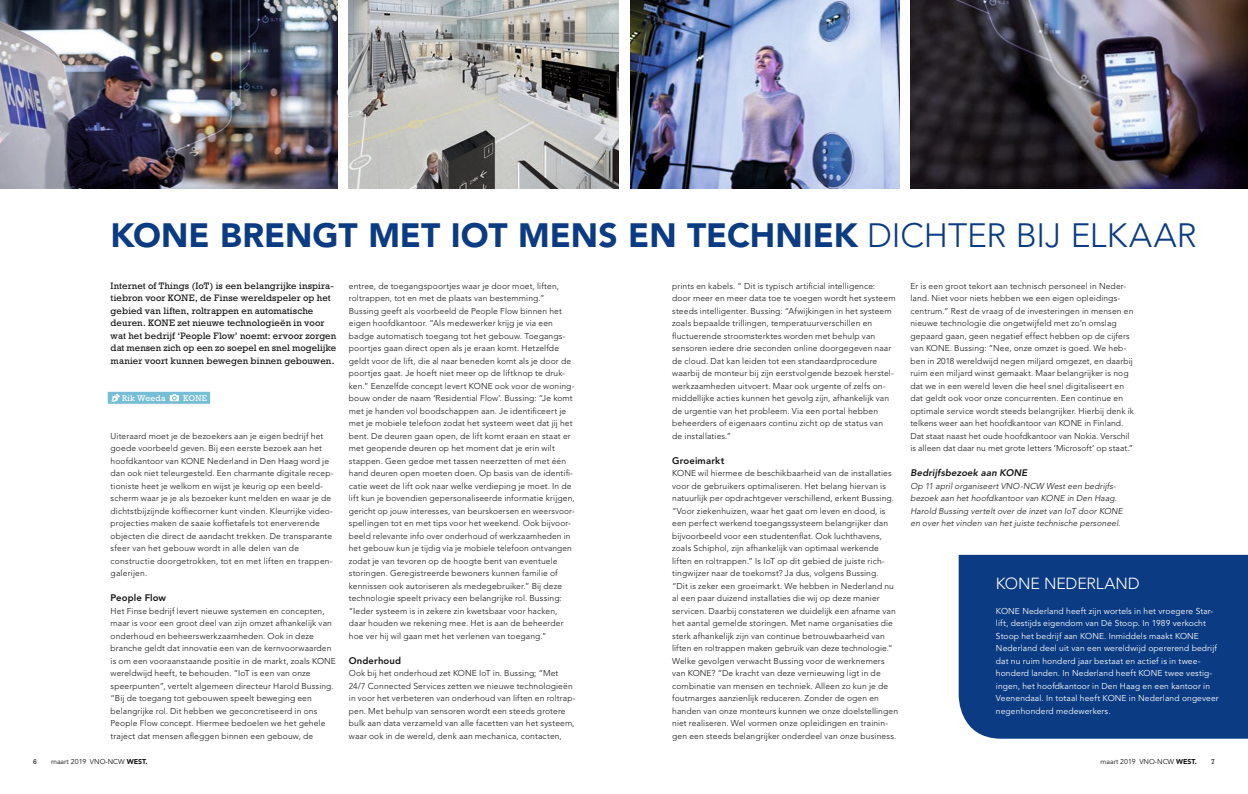
<style>
.page{position:relative;width:1248px;height:794px;background:#fff}
.page>*{position:absolute;margin:0;border:0;box-sizing:border-box;transform-origin:0 0}
.t1{font:900 33.5px "Avenir LT Std";color:#0a3b83}
.t2{font:300 16px "Avenir LT Std";letter-spacing:-.01em;color:#fff}
.t3{font:9.5px/12.5px "Rockwell Std";letter-spacing:.01em;color:#131413}
.t4{font:800 9.5px "Avenir LT Std";letter-spacing:.015em;color:#131413}
.t5{font:italic 800 9.5px "Avenir LT Std";letter-spacing:.01em;color:#131413}
.t6{font:300 8.5px/12.5px "Avenir LT Std";letter-spacing:.015em;color:#131413}
.t7{font:8.5px/12.5px "Avenir LT Std";letter-spacing:.015em;color:#fff}
.t8{font:italic 300 8.5px/12.5px "Avenir LT Std";letter-spacing:.015em;color:#131413}
.t9{font:8.5px "Rockwell Std";letter-spacing:.015em;color:#fff}
.t10{font:7px "Avenir LT Std";color:#131413}
.t11{font:7px "Rockwell Std";color:#131413}
.s1{font-weight:300}
.s2{font-weight:900}
</style>
<div class="page">
<div style="left:108px;top:392px;width:102px;height:12px;background:#76bdd6"></div>
<svg style="left:111px;top:393px;width:9px;height:9px"></svg>
<svg style="left:170px;top:394px;width:9px;height:7px"></svg>
<img style="left:630px;top:0;width:269px;height:189px">
<img style="left:349px;top:0;width:269px;height:189px">
<img style="left:0;top:0;width:337px;height:189px">
<img style="left:910px;top:0;width:337px;height:189px">
<div style="left:958px;top:555px;width:289px;height:183px;background:#0a3b83"></div>
<h1 class="t1" style="left:111px;top:215px;width:1087px">KONE BRENGT MET IOT MENS EN TECHNIEK <span class="s1">DICHTER BIJ ELKAAR</span></h1>
<p class="t3" style="left:111px;top:279px;width:227px">Internet of Things (IoT) is een belangrijke inspira&shy;tiebron voor KONE, de Finse wereldspeler op het gebied van liften, roltrappen en automatische deuren. KONE zet nieuwe technologieën in voor wat het bedrijf ‘People Flow’ noemt: ervoor zorgen dat mensen zich op een zo soepel en snel mogelijke manier voort kunnen bewegen binnen gebouwen.</p>
<p class="t9" style="left:122px;top:393px;width:45px">Rik Weeda</p>
<p class="t9" style="left:183px;top:393px;width:26px">KONE</p>
<p class="t6" style="left:111px;top:429px;width:224px">Uiteraard moet je de bezoekers aan je eigen bedrijf het goede voorbeeld geven. Bij een eerste bezoek aan het hoofdkantoor van KONE Nederland in Den Haag word je dan ook niet teleurgesteld. Een charmante digitale recep&shy;tioniste heet je welkom en wijst je keurig op een beeld&shy;scherm waar je je als bezoeker kunt melden en waar je de dichtstbijzijnde koffiecorner kunt vinden. Kleurrijke video&shy;projecties maken de saaie koffietafels tot enerverende objecten die direct de aandacht trekken. De transparante sfeer van het gebouw wordt in alle delen van de constructie doorgetrokken, tot en met liften en trappen&shy;galerijen.</p>
<p class="t4" style="left:111px;top:592px;width:57px">People Flow</p>
<p class="t6" style="left:111px;top:604px;width:227px">Het Finse bedrijf levert nieuwe systemen en concepten, maar is voor een groot deel van zijn omzet afhankelijk van onderhoud en beheerswerkzaamheden. Ook in deze branche geldt dat innovatie een van de kernvoorwaarden is om een vooraanstaande positie in de markt, zoals KONE wereldwijd heeft, te behouden. “IoT is een van onze speerpunten”, vertelt algemeen directeur Harold Bussing. “Bij de toegang tot gebouwen speelt beweging een belangrijke rol. Dit hebben we geconcretiseerd in ons People Flow concept. Hiermee bedoelen we het gehele traject dat mensen afleggen binnen een gebouw, de</p>
<p class="t6" style="left:349px;top:279px;width:227px">entree, de toegangspoortjes waar je door moet, liften, roltrappen, tot en met de plaats van bestemming.” Bussing geeft als voorbeeld de People Flow binnen het eigen hoofdkantoor. “Als medewerker krijg je via een badge automatisch toegang tot het gebouw. Toegangs&shy;poortjes gaan direct open als je eraan komt. Hetzelfde geldt voor de lift, die al naar beneden komt als je door de poortjes gaat. Je hoeft niet meer op de liftknop te druk&shy;ken.” Eenzelfde concept levert KONE ook voor de woning&shy;bouw onder de naam ‘Residential Flow’. Bussing: “Je komt met je handen vol boodschappen aan. Je identificeert je met je mobiele telefoon zodat het systeem weet dat jij het bent. De deuren gaan open, de lift komt eraan en staat er met geopende deuren op het moment dat je erin wilt stappen. Geen gedoe met tassen neerzetten of met één hand deuren open moeten doen. Op basis van de identifi&shy;catie weet de lift ook naar welke verdieping je moet. In de lift kun je bovendien gepersonaliseerde informatie krijgen, gericht op jouw interesses, van beurskoersen en weersvoor&shy;spellingen tot en met tips voor het weekend. Ook bijvoor&shy;beeld relevante info over onderhoud of werkzaamheden in het gebouw kun je tijdig via je mobiele telefoon ontvangen zodat je van tevoren op de hoogte bent van eventuele storingen. Geregistreerde bewoners kunnen familie of kennissen ook autoriseren als medegebruiker.” Bij deze technologie speelt privacy een belangrijke rol. Bussing: “Ieder systeem is in zekere zin kwetsbaar voor hacken, daar houden we rekening mee. Het is aan de beheerder hoe ver hij wil gaan met het verlenen van toegang.”</p>
<p class="t4" style="left:349px;top:655px;width:54px">Onderhoud</p>
<p class="t6" style="left:349px;top:667px;width:228px">Ook bij het onderhoud zet KONE IoT in. Bussing; “Met 24/7 Connected Services zetten we nieuwe technologieën in voor het verbeteren van onderhoud van liften en roltrap&shy;pen. Met behulp van sensoren wordt een steeds grotere bulk aan data verzameld van alle facetten van het systeem, waar ook in de wereld, denk aan mechanica, contacten,</p>
<p class="t6" style="left:672px;top:279px;width:225px">prints en kabels. ” Dit is typisch artificial intelligence: door meer en meer data toe te voegen wordt het systeem steeds intelligenter. Bussing: “Afwijkingen in het systeem zoals bepaalde trillingen, temperatuurverschillen en fluctuerende stroomsterktes worden met behulp van sensoren iedere drie seconden online doorgegeven naar de cloud. Dat kan leiden tot een standaardprocedure waarbij de monteur bij zijn eerstvolgende bezoek herstel&shy;werkzaamheden uitvoert. Maar ook urgente of zelfs on&shy;middellijke acties kunnen het gevolg zijn, afhankelijk van de urgentie van het probleem. Via een portal hebben beheerders of eigenaars continu zicht op de status van<br>de installaties.”</p>
<p class="t4" style="left:672px;top:455px;width:54px">Groeimarkt</p>
<p class="t6" style="left:672px;top:467px;width:227px">KONE wil hiermee de beschikbaarheid van de installaties voor de gebruikers optimaliseren. Het belang hiervan is natuurlijk per opdrachtgever verschillend, erkent Bussing. “Voor ziekenhuizen, waar het gaat om leven en dood, is een perfect werkend toegangssysteem belangrijker dan bijvoorbeeld voor een studentenflat. Ook luchthavens, zoals Schiphol, zijn afhankelijk van optimaal werkende liften en roltrappen.” Is IoT op dit gebied de juiste rich&shy;tingwijzer naar de toekomst? Ja dus, volgens Bussing.<br>“Dit is zeker een groeimarkt. We hebben in Nederland nu al een paar duizend installaties die wij op deze manier servicen. Daarbij constateren we duidelijk een afname van het aantal gemelde storingen. Met name organisaties die sterk afhankelijk zijn van continue betrouwbaarheid van liften en roltrappen maken gebruik van deze technologie.” Welke gevolgen verwacht Bussing voor de werknemers van KONE? “De kracht van deze vernieuwing ligt in de combinatie van mensen en techniek. Alleen zo kun je de foutmarges aanzienlijk reduceren. Zonder de ogen en handen van onze monteurs kunnen we onze doelstellingen niet realiseren. Wel vormen onze opleidingen en trainin&shy;gen een steeds belangrijker onderdeel van onze business.</p>
<p class="t6" style="left:910px;top:279px;width:225px">Er is een groot tekort aan technisch personeel in Neder&shy;land. Niet voor niets hebben we een eigen opleidings&shy;centrum.” Rest de vraag of de investeringen in mensen en nieuwe technologie die ongetwijfeld met zo’n omslag gepaard gaan, geen negatief effect hebben op de cijfers van KONE. Bussing: “Nee, onze omzet is goed. We heb&shy;ben in 2018 wereldwijd negen miljard omgezet, en daarbij ruim een miljard winst gemaakt. Maar belangrijker is nog dat we in een wereld leven die heel snel digitaliseert en dat geldt ook voor onze concurrenten. Een continue en optimale service wordt steeds belangrijker. Hierbij denk ik telkens weer aan het hoofdkantoor van KONE in Finland.<br>Dat staat naast het oude hoofdkantoor van Nokia. Verschil is alleen dat daar nu met grote letters ‘Microsoft’ op staat.”</p>
<p class="t5" style="left:910px;top:467px;width:118px">Bedrijfsbezoek aan KONE</p>
<p class="t8" style="left:910px;top:479px;width:214px">Op 11 april organiseert VNO-NCW West een bedrijfs&shy;bezoek aan het hoofdkantoor van KONE in Den Haag.<br>Harold Bussing vertelt over de inzet van IoT door KONE en over het vinden van het juiste technische personeel.</p>
<h2 class="t2" style="left:995px;top:574px;width:145px">KONE NEDERLAND</h2>
<p class="t7" style="left:995px;top:605px;width:224px">KONE Nederland heeft zijn wortels in het vroegere Star&shy;lift, destijds eigendom van Dé Stoop. In 1989 verkocht Stoop het bedrijf aan KONE. Inmiddels maakt KONE Nederland deel uit van een wereldwijd opererend bedrijf dat nu ruim honderd jaar bestaat en actief is in twee&shy;honderd landen. In Nederland heeft KONE twee vestig&shy;ingen, het hoofdkantoor in Den Haag en een kantoor in Veenendaal. In totaal heeft KONE in Nederland ongeveer negenhonderd medewerkers.</p>
<p class="t11" style="left:33px;top:757px;width:5px">6</p>
<p class="t10" style="left:51px;top:757px;width:98px">maart 2019 VNO-NCW <span class="s2">WEST.</span></p>
<p class="t10" style="left:1100px;top:757px;width:98px">maart 2019 VNO-NCW <span class="s2">WEST.</span></p>
<p class="t11" style="left:1210px;top:757px;width:5px">7</p>
</div>
